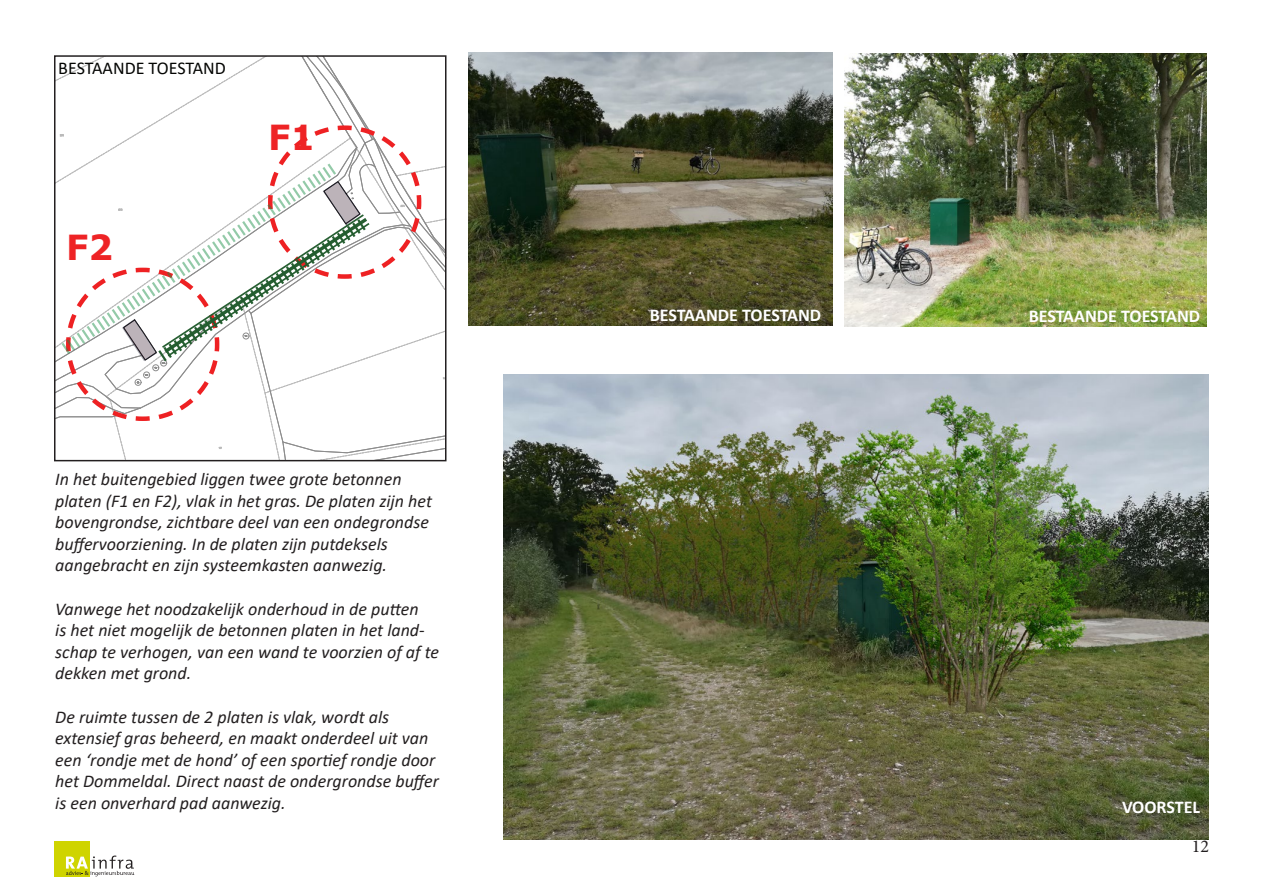
<style>
.page{position:relative;width:1263px;height:893px;background:#fff}
.page>*{position:absolute;margin:0;border:0;box-sizing:border-box;transform-origin:0 0}
.t1{font:700 34.5px "Verdana";color:#ee2325}
.t2{font:italic 18px/21.6px "Calibri";color:#231f20}
.t3{font:700 18px "Calibri";color:#fff}
.t4{font:18px "Calibri";color:#040503}
.t5{font:18px "Minion Pro";color:#231f20}
</style>
<div class="page">
<div style="left:54px;top:841px;width:36px;height:36px;background:#cfd400"></div>
<svg style="left:66px;top:855px;width:68px;height:21px"></svg>
<img style="left:469px;top:53px;width:363px;height:273px">
<img style="left:844px;top:54px;width:362px;height:273px">
<img style="left:504px;top:374px;width:705px;height:465px">
<svg style="left:54px;top:56px;width:392px;height:405px"></svg>
<p class="t4" style="left:58px;top:56px;width:169px">BESTAANDE TOESTAND</p>
<p class="t1" style="left:66px;top:223px;width:48px">F2</p>
<p class="t1" style="left:268px;top:113px;width:48px">F1</p>
<p class="t2" style="left:55px;top:467px;width:378px">In het buitengebied liggen twee grote betonnen platen (F1 en F2), vlak in het gras. De platen zijn het bovengrondse, zichtbare deel van een ondegrondse buffervoorziening. In de platen zijn putdeksels</p>
<p class="t2" style="left:55px;top:554px;width:333px">aangebracht en zijn systeemkasten aanwezig.</p>
<p class="t2" style="left:55px;top:597px;width:385px">Vanwege het noodzakelijk onderhoud in de putten<br>is het niet mogelijk de betonnen platen in het land&shy;schap te verhogen, van een wand te voorzien of af te dekken met grond.</p>
<p class="t2" style="left:55px;top:705px;width:335px">De ruimte tussen de 2 platen is vlak, wordt als</p>
<p class="t2" style="left:55px;top:727px;width:385px">extensief gras beheerd, en maakt onderdeel uit van een ‘rondje met de hond’ of een sportief rondje door het Dommeldal. Direct naast de ondergrondse buffer is een onverhard pad aanwezig.</p>
<p class="t3" style="left:650px;top:302px;width:173px">BESTAANDE TOESTAND</p>
<p class="t3" style="left:1029px;top:303px;width:173px">BESTAANDE TOESTAND</p>
<p class="t3" style="left:1122px;top:794px;width:80px">VOORSTEL</p>
<p class="t5" style="left:1192px;top:834px;width:19px">12</p>
</div>
